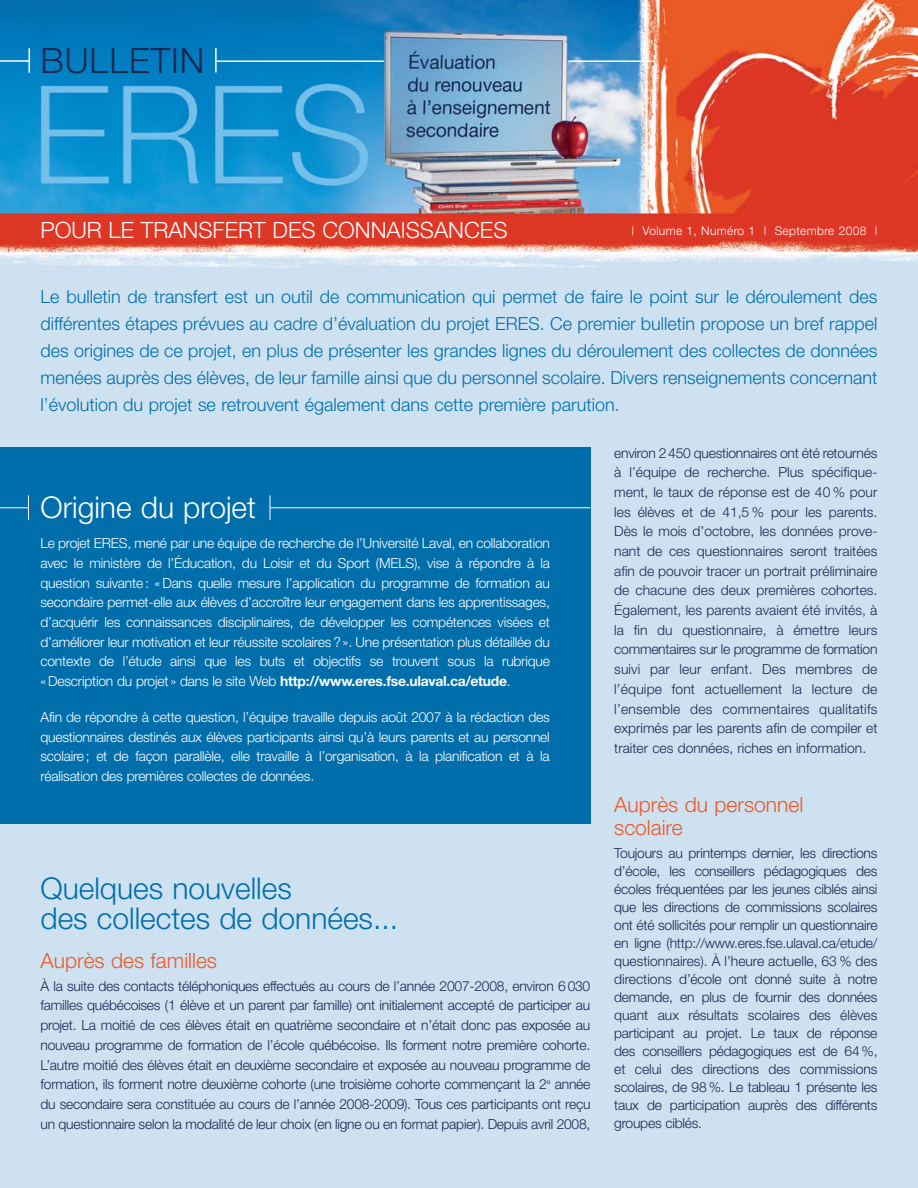
<style>
.page{position:relative;width:918px;height:1188px;background:#fff}
.page>*{position:absolute;margin:0;border:0;box-sizing:border-box;transform-origin:0 0}
.t1{font:300 34.95px "Helvetica Neue";letter-spacing:.03em;color:#172951}
.t2{font:300 30px/30px "Helvetica Neue";color:#006eab}
.t3{font:300 30px "Helvetica Neue";color:#fff}
.t4{font:300 22.5px "Helvetica Neue";color:#fff}
.t5{font:300 21px/22.5px "Helvetica Neue";color:#eb5826}
.t6{font:300 18px/27px "Helvetica Neue";color:#006eab;text-align:justify}
.t7{font:300 13.8px/19.6px "Helvetica Neue";letter-spacing:-.015em;color:#172951;text-align:justify}
.t8{font:300 13.8px/19.6px "Helvetica Neue";letter-spacing:-.015em;color:#fff;text-align:justify}
.t9{font:300 12px "Helvetica Neue";letter-spacing:.03em;color:#fff}
.s1{font-weight:700}
</style>
<div class="page">
<img style="left:0;top:0;width:918px;height:1188px">
<hr style="left:28px;top:48px;width:2px;height:25px;background:#fff">
<hr style="left:215px;top:48px;width:2px;height:25px;background:#fff">
<hr style="left:0;top:60px;width:29px;height:2px;background:#fff">
<hr style="left:568px;top:60px;width:86px;height:2px;background:#fff">
<hr style="left:215px;top:60px;width:169px;height:2px;background:#fff">
<div style="left:0;top:448px;width:590px;height:376px;background:#006eab"></div>
<svg style="left:270px;top:495px;width:1px;height:25px"></svg>
<svg style="left:0;top:495px;width:29px;height:25px"></svg>
<hr style="left:270px;top:507px;width:320px;height:1px;background:#fff">
<h1 class="t1" style="left:40px;top:48px;width:165px">BULLETIN</h1>
<h3 class="t4" style="left:40px;top:222px;width:469px">POUR LE TRANSFERT DES CONNAISSANCES</h3>
<p class="t9" style="left:632px;top:226px;width:247px">| Volume 1, Numéro 1 | Septembre 2008 |</p>
<p class="t6" style="left:40px;top:285px;width:839px">Le bulletin de transfert est un outil de communication qui permet de faire le point sur le déroulement des différentes étapes prévues au cadre d’évaluation du projet ERES. Ce premier bulletin propose un bref rappel des origines de ce projet, en plus de présenter les grandes lignes du déroulement des collectes de données menées auprès des élèves, de leur famille ainsi que du personnel scolaire. Divers renseignements concernant l’évolution du projet se retrouvent également dans cette première parution.</p>
<h2 class="t3" style="left:40px;top:497px;width:217px">Origine du projet</h2>
<p class="t8" style="left:40px;top:535px;width:511px">Le projet ERES, mené par une équipe de recherche de l’Université Laval, en collaboration avec le ministère de l’Éducation, du Loisir et du Sport (MELS), vise à répondre à la question suivante: «Dans quelle mesure l’application du programme de formation au secondaire permet-elle aux élèves d’accroître leur engagement dans les apprentissages, d’acquérir les connaissances disciplinaires, de développer les compétences visées et d’améliorer leur motivation et leur réussite scolaires?». Une présentation plus détaillée du contexte de l’étude ainsi que les buts et objectifs se trouvent sous la rubrique «Description du projet» dans le site Web <span class="s1">http://www.eres.fse.ulaval.ca/etude</span>.</p>
<p class="t8" style="left:40px;top:708px;width:511px">Afin de répondre à cette question, l’équipe travaille depuis août 2007 à la rédaction des questionnaires destinés aux élèves participants ainsi qu’à leurs parents et au personnel scolaire; et de façon parallèle, elle travaille à l’organisation, à la planification et à la réalisation des premières collectes de données.</p>
<h2 class="t2" style="left:40px;top:876px;width:359px">Quelques nouvelles<br>des collectes de données...</h2>
<h3 class="t5" style="left:40px;top:951px;width:178px">Auprès des familles</h3>
<p class="t7" style="left:40px;top:977px;width:551px">À la suite des contacts téléphoniques effectués au cours de l’année 2007-2008, environ 6030 familles québécoises (1 élève et un parent par famille) ont initialement accepté de participer au projet. La moitié de ces élèves était en quatrième secondaire et n’était donc pas exposée au nouveau programme de formation de l’école québécoise. Ils forment notre première cohorte.<br>L’autre moitié des élèves était en deuxième secondaire et exposée au nouveau programme de formation, ils forment notre deuxième cohorte (une troisième cohorte commençant la 2<sup>e</sup> année du secondaire sera constituée au cours de l’année 2008-2009). Tous ces participants ont reçu un questionnaire selon la modalité de leur choix (en ligne ou en format papier). Depuis avril 2008,</p>
<p class="t7" style="left:614px;top:444px;width:265px">environ 2450 questionnaires ont été retournés à l’équipe de recherche. Plus spécifique&shy;ment, le taux de réponse est de 40 % pour les élèves et de 41,5 % pour les parents.<br>Dès le mois d’octobre, les données prove&shy;nant de ces questionnaires seront traitées afin de pouvoir tracer un portrait préliminaire de chacune des deux premières cohortes.<br>Également, les parents avaient été invités, à la fin du questionnaire, à émettre leurs commentaires sur le programme de formation suivi par leur enfant. Des membres de l’équipe font actuellement la lecture de l’ensemble des commentaires qualitatifs exprimés par les parents afin de compiler et traiter ces données, riches en information.</p>
<h3 class="t5" style="left:614px;top:796px;width:190px">Auprès du personnel scolaire</h3>
<p class="t7" style="left:614px;top:846px;width:265px;line-height:18px">Toujours au printemps dernier, les directions d’école, les conseillers pédagogiques des écoles fréquentées par les jeunes ciblés ainsi que les directions de commissions scolaires ont été sollicités pour remplir un questionnaire en ligne (http://www.eres.fse.ulaval.ca/etude/ questionnaires). À l’heure actuelle, 63 % des directions d’école ont donné suite à notre demande, en plus de fournir des données quant aux résultats scolaires des élèves participant au projet. Le taux de réponse des conseillers pédagogiques est de 64%, et celui des directions des commissions scolaires, de 98%. Le tableau 1 présente les taux de participation auprès des différents groupes ciblés.</p>
</div>
